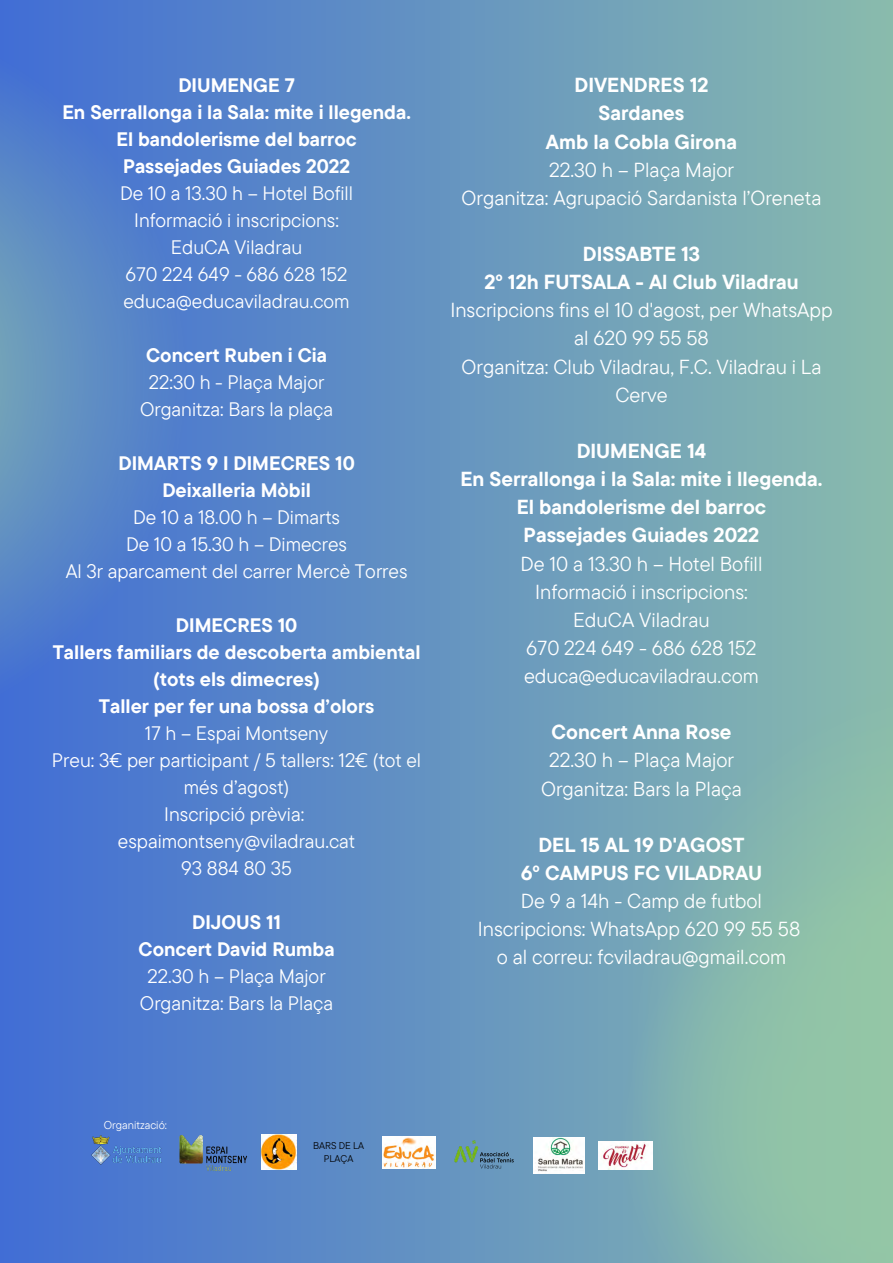
<style>
.page{position:relative;width:893px;height:1263px;background:#fff}
.page>*{position:absolute;margin:0;border:0;box-sizing:border-box;transform-origin:0 0}
.t1{font:20.25px/28.1px "TT Commons Pro";color:#fff;text-align:center}
.t2{font:700 20.25px/28.1px "TT Commons Pro";color:#fff;text-align:center}
.t3{font:19.5px/27px "TT Commons Pro";color:#fff;text-align:center}
.t4{font:700 19.5px/27px "TT Commons Pro";color:#fff;text-align:center}
.t5{font:11.32px "TT Commons Pro";color:#fff}
.t6{font:9.82px/13.5px "TT Commons Pro";color:#000;text-align:center}
</style>
<div class="page">
<div style="left:0;top:0;width:893px;height:1263px;background:linear-gradient(to right,#416dd5,#89bbac)"></div>
<svg style="left:588px;top:631px;width:305px;height:632px;background:#7daeb2"></svg>
<svg style="left:589px;top:841px;width:304px;height:422px;background:#80b1b1"></svg>
<svg style="left:763px;top:830px;width:130px;height:345px;background:#8fc2a7"></svg>
<svg style="left:0;top:0;width:229px;height:783px;background:#527fcb"></svg>
<svg style="left:0;top:179px;width:8px;height:592px;background:#5e8cc3"></svg>
<img style="left:89px;top:1134px;width:75px;height:32px">
<img style="left:179px;top:1134px;width:69px;height:37px">
<img style="left:262px;top:1134px;width:35px;height:35px">
<img style="left:382px;top:1136px;width:54px;height:32px">
<img style="left:450px;top:1137px;width:70px;height:34px">
<img style="left:534px;top:1137px;width:50px;height:36px">
<img style="left:598px;top:1141px;width:54px;height:28px">
<p class="t4" style="left:62px;top:71px;width:350px">DIUMENGE 7<br>En Serrallonga i la Sala: mite i llegenda.<br>El bandolerisme del barroc<br>Passejades Guiades 2022</p>
<p class="t3" style="left:120px;top:179px;width:234px">De 10 a 13.30 h – Hotel Bofill<br>Informació i inscripcions:<br>EduCA Viladrau<br>670 224 649 - 686 628 152 educa@educaviladrau.com</p>
<p class="t4" style="left:146px;top:341px;width:182px">Concert Ruben i Cia</p>
<p class="t3" style="left:140px;top:368px;width:195px">22:30 h - Plaça Major<br>Organitza: Bars la plaça</p>
<p class="t4" style="left:118px;top:449px;width:238px">DIMARTS 9 I DIMECRES 10<br>Deixalleria Mòbil</p>
<p class="t3" style="left:66px;top:503px;width:343px">De 10 a 18.00 h – Dimarts<br>De 10 a 15.30 h – Dimecres<br>Al 3r aparcament del carrer Mercè Torres</p>
<p class="t4" style="left:53px;top:611px;width:369px">DIMECRES 10<br>Tallers familiars de descoberta ambiental (tots els dimecres)<br>Taller per fer una bossa d’olors</p>
<p class="t3" style="left:52px;top:719px;width:371px">17 h – Espai Montseny<br>Preu: 3€ per participant / 5 tallers: 12€ (tot el més d’agost)<br>Inscripció prèvia: espaimontseny@viladrau.cat<br>93 884 80 35</p>
<p class="t4" style="left:139px;top:908px;width:197px">DIJOUS 11<br>Concert David Rumba</p>
<p class="t3" style="left:140px;top:962px;width:195px">22.30 h – Plaça Major<br>Organitza: Bars la Plaça</p>
<p class="t2" style="left:546px;top:71px;width:192px">DIVENDRES 12<br>Sardanes<br>Amb la Cobla Girona</p>
<p class="t1" style="left:461px;top:155px;width:361px">22.30 h – Plaça Major<br>Organitza: Agrupació Sardanista l’Oreneta</p>
<p class="t2" style="left:484px;top:239px;width:316px">DISSABTE 13<br>2º 12h FUTSALA - Al Club Viladrau</p>
<p class="t1" style="left:450px;top:296px;width:384px">Inscripcions fins el 10 d'agost, per WhatsApp al 620 99 55 58<br>Organitza: Club Viladrau, F.C. Viladrau i La<br>Cerve</p>
<p class="t2" style="left:460px;top:436px;width:363px">DIUMENGE 14<br>En Serrallonga i la Sala: mite i llegenda.<br>El bandolerisme del barroc<br>Passejades Guiades 2022</p>
<p class="t1" style="left:520px;top:549px;width:243px">De 10 a 13.30 h – Hotel Bofill<br>Informació i inscripcions:<br>EduCA Viladrau<br>670 224 649 - 686 628 152 educa@educaviladrau.com</p>
<p class="t2" style="left:551px;top:718px;width:182px">Concert Anna Rose</p>
<p class="t1" style="left:541px;top:746px;width:202px">22.30 h – Plaça Major<br>Organitza: Bars la Plaça</p>
<p class="t2" style="left:520px;top:830px;width:243px">DEL 15 AL 19 D'AGOST<br>6º CAMPUS FC VILADRAU</p>
<p class="t1" style="left:478px;top:886px;width:324px">De 9 a 14h - Camp de futbol<br>Inscripcions: WhatsApp 620 99 55 58 o al correu: fcviladrau@gmail.com</p>
<p class="t5" style="left:104px;top:1117px;width:65px">Organització:</p>
<p class="t6" style="left:313px;top:1138px;width:53px">BARS DE LA<br>PLAÇA</p>
</div>
